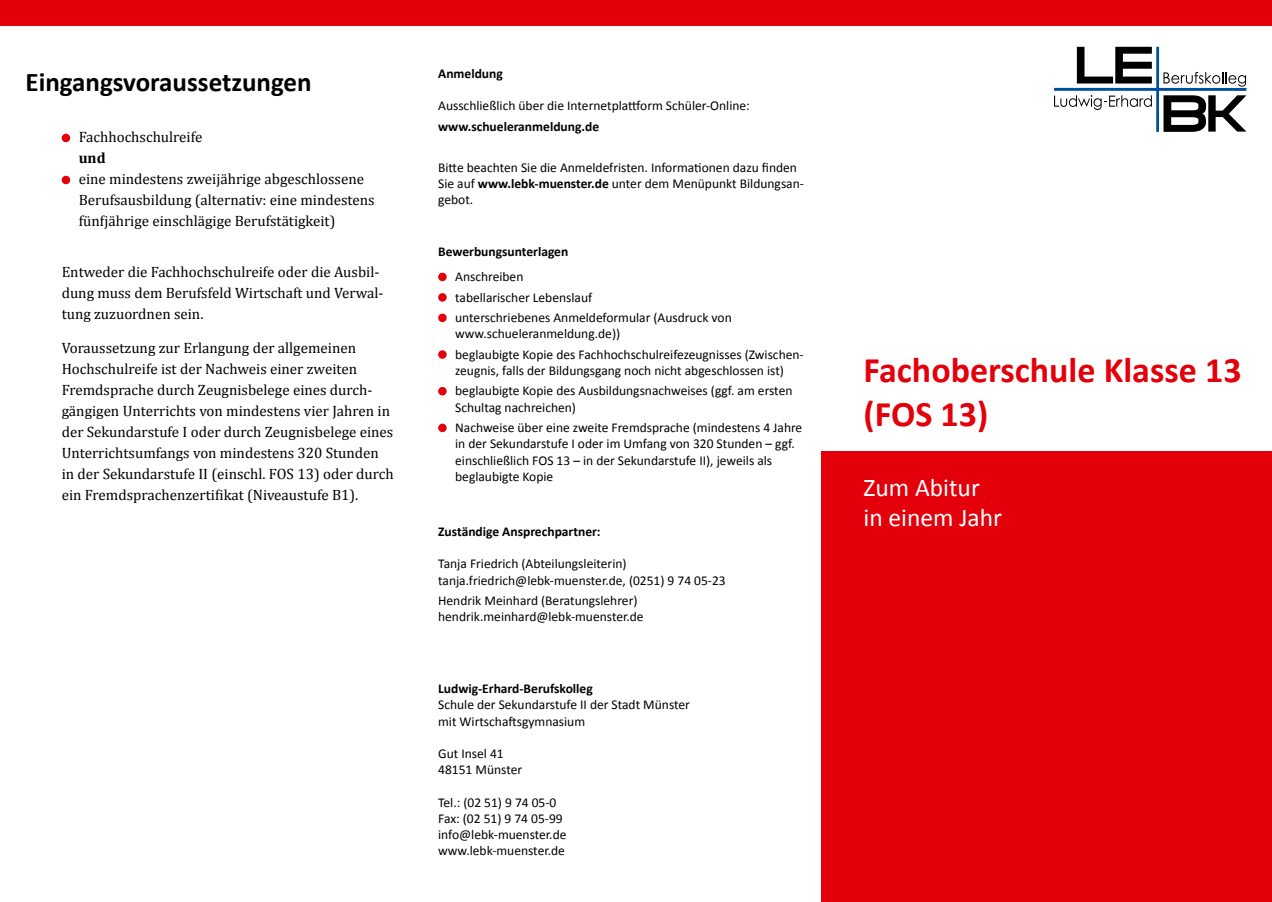
<style>
.page{position:relative;width:1272px;height:902px;background:#fff}
.page>*{position:absolute;margin:0;border:0;box-sizing:border-box;transform-origin:0 0}
.t1{font:700 36px/43.2px "Calibri";color:#e3000b}
.t2{font:700 27px "Calibri";color:#000}
.t3{font:25.5px/30.6px "Calibri";color:#fff}
.t4{font:15px/21px "Cambria";color:#000}
.t5{font:700 15px "Cambria";color:#000}
.t6{font:13.5px/16.2px "Calibri";color:#000}
.t7{font:700 13.5px "Calibri";color:#000}
.s1{font-weight:700}
</style>
<div class="page">
<hr style="left:1054px;top:88px;width:192px;height:3px;background:#004e9e">
<svg style="left:1163px;top:72px;width:82px;height:15px"></svg>
<svg style="left:1163px;top:95px;width:83px;height:37px"></svg>
<hr style="left:1156px;top:47px;width:2px;height:85px;background:#004e9e">
<svg style="left:1054px;top:95px;width:97px;height:15px"></svg>
<svg style="left:1076px;top:47px;width:75px;height:36px"></svg>
<div style="left:821px;top:451px;width:450px;height:450px;background:#e3000b"></div>
<div style="left:0;top:0;width:1271px;height:26px;background:#e3000b"></div>
<div style="left:62px;top:134px;width:7px;height:7px;background:#e3000b;border-radius:50%"></div>
<div style="left:62px;top:134px;width:8px;height:8px;border:2px solid #e3000b;border-radius:50%"></div>
<div style="left:62px;top:176px;width:7px;height:7px;background:#e3000b;border-radius:50%"></div>
<div style="left:62px;top:176px;width:8px;height:8px;border:2px solid #e3000b;border-radius:50%"></div>
<div style="left:439px;top:273px;width:7px;height:7px;background:#e3000b;border-radius:50%"></div>
<div style="left:438px;top:273px;width:8px;height:8px;border:2px solid #e3000b;border-radius:50%"></div>
<div style="left:439px;top:294px;width:7px;height:7px;background:#e3000b;border-radius:50%"></div>
<div style="left:438px;top:293px;width:8px;height:8px;border:2px solid #e3000b;border-radius:50%"></div>
<div style="left:439px;top:314px;width:7px;height:7px;background:#e3000b;border-radius:50%"></div>
<div style="left:438px;top:313px;width:8px;height:9px;border:2px solid #e3000b;border-radius:50%"></div>
<div style="left:439px;top:351px;width:7px;height:7px;background:#e3000b;border-radius:50%"></div>
<div style="left:438px;top:350px;width:8px;height:9px;border:2px solid #e3000b;border-radius:50%"></div>
<div style="left:439px;top:387px;width:7px;height:7px;background:#e3000b;border-radius:50%"></div>
<div style="left:438px;top:387px;width:8px;height:8px;border:2px solid #e3000b;border-radius:50%"></div>
<div style="left:439px;top:424px;width:7px;height:7px;background:#e3000b;border-radius:50%"></div>
<div style="left:438px;top:423px;width:8px;height:9px;border:2px solid #e3000b;border-radius:50%"></div>
<h2 class="t2" style="left:26px;top:63px;width:287px">Eingangsvoraussetzungen</h2>
<p class="t4" style="left:79px;top:127px;width:125px">Fachhochschulreife</p>
<p class="t5" style="left:79px;top:149px;width:28px">und</p>
<p class="t4" style="left:79px;top:169px;width:297px">eine mindestens zweijährige abgeschlossene<br>Berufsausbildung (alternativ: eine mindestens fünfjährige einschlägige Berufstätigkeit)</p>
<p class="t4" style="left:62px;top:261px;width:323px">Entweder die Fachhochschulreife oder die Ausbil&shy;dung muss dem Berufsfeld Wirtschaft und Verwal&shy;tung zuzuordnen sein.</p>
<p class="t4" style="left:62px;top:337px;width:333px">Voraussetzung zur Erlangung der allgemeinen Hochschulreife ist der Nachweis einer zweiten Fremdsprache durch Zeugnisbelege eines durch&shy;gängigen Unterrichts von mindestens vier Jahren in der Sekundarstufe I oder durch Zeugnisbelege eines Unterrichtsumfangs von mindestens 320 Stunden in der Sekundarstufe II (einschl. FOS 13) oder durch ein Fremdsprachenzertifikat (Niveaustufe B1).</p>
<p class="t7" style="left:438px;top:64px;width:66px">Anmeldung</p>
<p class="t6" style="left:438px;top:97px;width:313px">Ausschließlich über die Internetplattform Schüler-Online:</p>
<p class="t7" style="left:438px;top:117px;width:162px">www.schueleranmeldung.de</p>
<p class="t6" style="left:438px;top:158px;width:367px">Bitte beachten Sie die Anmeldefristen. Informationen dazu finden<br>Sie auf <span class="s1">www.lebk-muenster.de</span> unter dem Menüpunkt Bildungsan&shy;gebot.</p>
<p class="t7" style="left:438px;top:242px;width:132px">Bewerbungsunterlagen</p>
<p class="t6" style="left:455px;top:266px;width:278px;line-height:20.4px">Anschreiben<br>tabellarischer Lebenslauf<br>unterschriebenes Anmeldeformular (Ausdruck von</p>
<p class="t6" style="left:455px;top:323px;width:350px;line-height:20.4px">www.schueleranmeldung.de))<br>beglaubigte Kopie des Fachhochschulreifezeugnisses (Zwischen-</p>
<p class="t6" style="left:455px;top:359px;width:339px;line-height:20.4px">zeugnis, falls der Bildungsgang noch nicht abgeschlossen ist) beglaubigte Kopie des Ausbildungsnachweises (ggf. am ersten</p>
<p class="t6" style="left:455px;top:396px;width:349px;line-height:20.4px">Schultag nachreichen)<br>Nachweise über eine zweite Fremdsprache (mindestens 4 Jahre</p>
<p class="t6" style="left:455px;top:435px;width:341px">in der Sekundarstufe I oder im Umfang von 320 Stunden – ggf. einschließlich FOS 13 – in der Sekundarstufe II), jeweils als beglaubigte Kopie</p>
<p class="t7" style="left:438px;top:522px;width:164px">Zuständige Ansprechpartner:</p>
<p class="t6" style="left:438px;top:555px;width:289px">Tanja Friedrich (Abteilungsleiterin) tanja.friedrich@lebk-muenster.de, (0251) 9 74 05-23</p>
<p class="t6" style="left:438px;top:591px;width:207px">Hendrik Meinhard (Beratungslehrer) hendrik.meinhard@lebk-muenster.de</p>
<p class="t7" style="left:438px;top:679px;width:156px">Ludwig-Erhard-Berufskolleg</p>
<p class="t6" style="left:438px;top:696px;width:253px">Schule der Sekundarstufe II der Stadt Münster mit Wirtschaftsgymnasium</p>
<p class="t6" style="left:438px;top:744px;width:85px">Gut Insel 41<br>48151 Münster</p>
<p class="t6" style="left:438px;top:793px;width:130px">Tel.: (02 51) 9 74 05-0<br>Fax: (02 51) 9 74 05-99 info@lebk-muenster.de www.lebk-muenster.de</p>
<h1 class="t1" style="left:863px;top:347px;width:379px">Fachoberschule Klasse 13 (FOS 13)</h1>
<h3 class="t3" style="left:863px;top:470px;width:140px">Zum Abitur in einem Jahr</h3>
</div>
